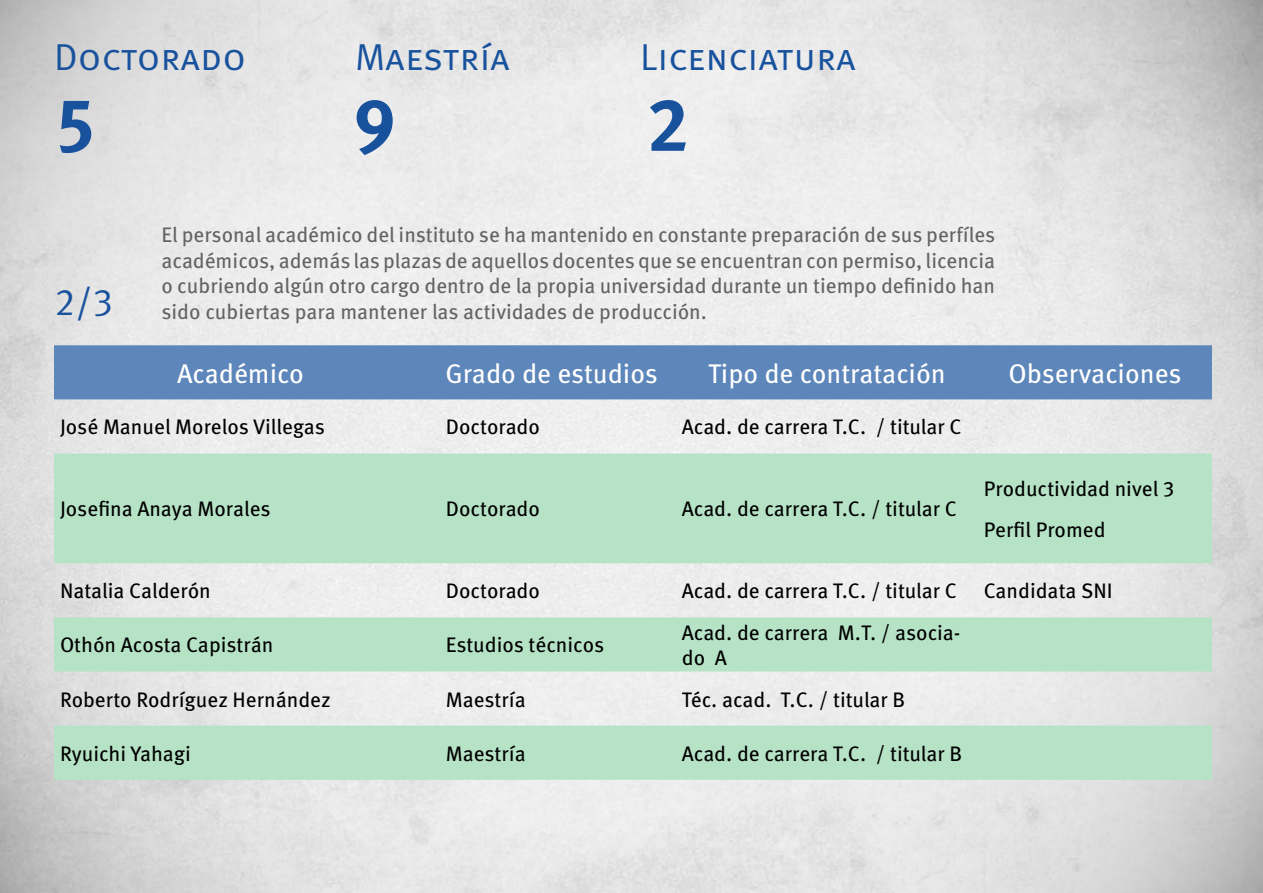
<style>
.page{position:relative;width:1263px;height:893px;background:#fff}
.page>*{position:absolute;margin:0;border:0;box-sizing:border-box;transform-origin:0 0}
.t1{font:700 75px "Meta Pro";color:#18529d}
.t2{font:37.5px "Meta Pro";color:#18529d}
.t3{font:27px "Meta Pro";color:#fff}
.t4{font:21px/40.5px "Meta Pro";color:#000}
.t5{font:21px/25.5px "Meta Pro";color:#646363;text-align:justify}
</style>
<div class="page">
<div style="left:54px;top:345px;width:1158px;height:54px;background:#5d86ba"></div>
<svg style="left:54px;top:454px;width:1158px;height:326px;background:#c7e5d2"></svg>
<h2 class="t2" style="left:54px;top:33px;width:193px">Doctorado</h2>
<h2 class="t2" style="left:355px;top:33px;width:156px">Maestría</h2>
<h2 class="t2" style="left:640px;top:33px;width:217px">Licenciatura</h2>
<h1 class="t1" style="left:54px;top:77px;width:44px">5</h1>
<h1 class="t1" style="left:353px;top:77px;width:44px">9</h1>
<h1 class="t1" style="left:647px;top:77px;width:44px">2</h1>
<h2 class="t2" style="left:54px;top:279px;width:61px">2/3</h2>
<p class="t5" style="left:162px;top:223px;width:835px">El personal académico del instituto se ha mantenido en constante preparación de sus perfíles académicos, además las plazas de aquellos docentes que se encuentran con permiso, licencia o cubriendo algún otro cargo dentro de la propia universidad durante un tiempo definido han sido cubiertas para mantener las actividades de producción.</p>
<p class="t3" style="left:177px;top:356px;width:128px">Académico</p>
<p class="t3" style="left:445px;top:356px;width:214px">Grado de estudios</p>
<p class="t3" style="left:708px;top:356px;width:239px">Tipo de contratación</p>
<p class="t3" style="left:1008px;top:356px;width:175px">Observaciones</p>
<p class="t4" style="left:60px;top:407px;width:266px">José Manuel Morelos Villegas</p>
<p class="t4" style="left:446px;top:407px;width:95px">Doctorado</p>
<p class="t4" style="left:682px;top:407px;width:281px">Acad. de carrera T.C. / titular C</p>
<p class="t4" style="left:60px;top:489px;width:212px">Josefina Anaya Morales</p>
<p class="t4" style="left:446px;top:489px;width:95px">Doctorado</p>
<p class="t4" style="left:682px;top:489px;width:277px">Acad. de carrera T.C. / titular C</p>
<p class="t4" style="left:984px;top:469px;width:193px">Productividad nivel 3<br>Perfil Promed</p>
<p class="t4" style="left:60px;top:571px;width:152px">Natalia Calderón</p>
<p class="t4" style="left:446px;top:571px;width:95px">Doctorado</p>
<p class="t4" style="left:682px;top:571px;width:277px">Acad. de carrera T.C. / titular C</p>
<p class="t4" style="left:984px;top:571px;width:130px">Candidata SNI</p>
<p class="t4" style="left:60px;top:625px;width:215px">Othón Acosta Capistrán</p>
<p class="t4" style="left:446px;top:625px;width:160px">Estudios técnicos</p>
<p class="t4" style="left:682px;top:620px;width:280px;line-height:25.5px">Acad. de carrera M.T. / asocia&shy;do A</p>
<p class="t4" style="left:60px;top:680px;width:272px">Roberto Rodríguez Hernández</p>
<p class="t4" style="left:446px;top:680px;width:81px">Maestría</p>
<p class="t4" style="left:682px;top:680px;width:225px">Téc. acad. T.C. / titular B</p>
<p class="t4" style="left:60px;top:734px;width:133px">Ryuichi Yahagi</p>
<p class="t4" style="left:446px;top:734px;width:81px">Maestría</p>
<p class="t4" style="left:682px;top:734px;width:282px">Acad. de carrera T.C. / titular B</p>
</div>
